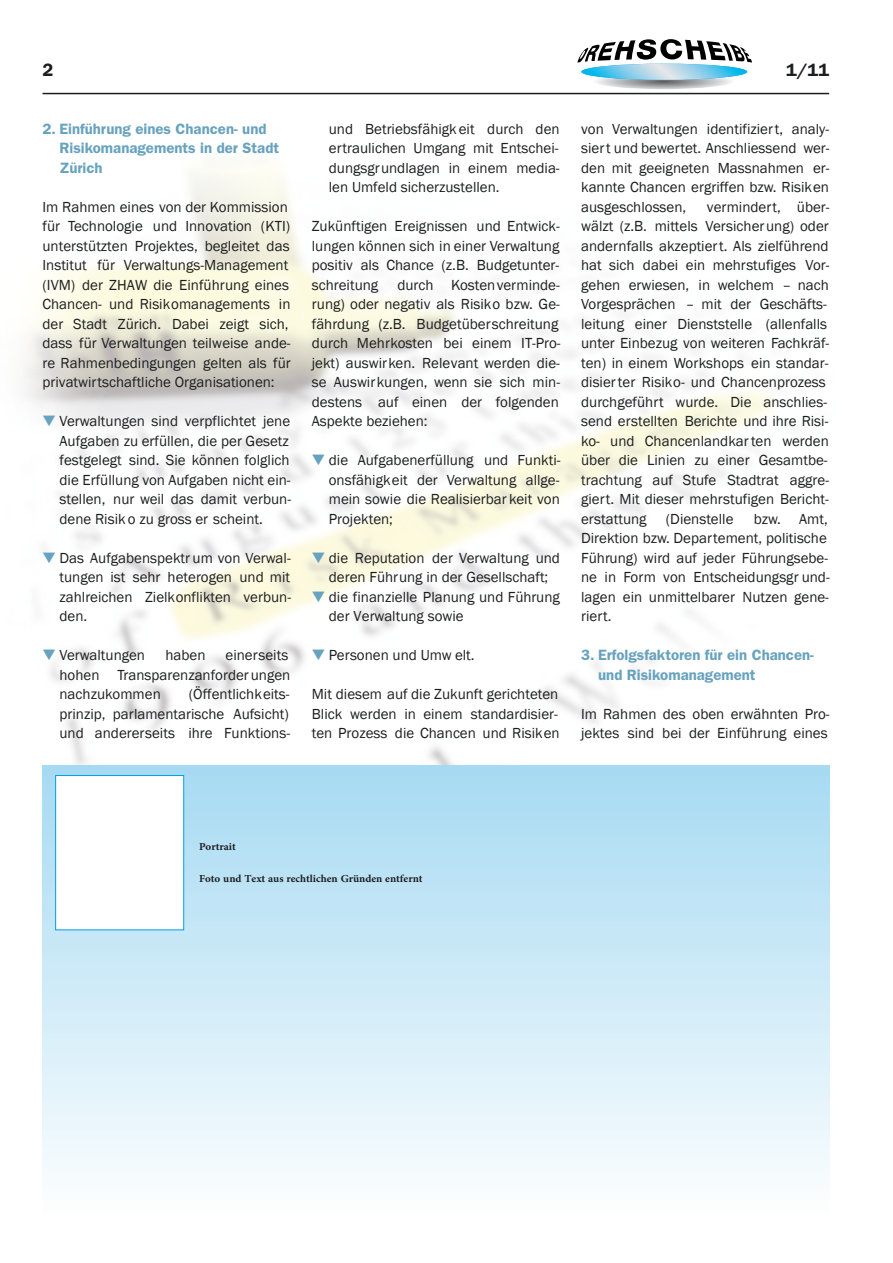
<style>
.page{position:relative;width:893px;height:1263px;background:#fff}
.page>*{position:absolute;margin:0;border:0;box-sizing:border-box;transform-origin:0 0}
.t1{font:600 18px "Franklin Gothic";color:#1d1e1f}
.t2{font:15px/19.5px "Franklin Gothic";color:#1d1e1f}
.t3{font:600 15px/19.5px "Franklin Gothic";color:#67a2be}
.t4{font:700 15px/32.4px "Adobe Arabic";color:#1d1e1f}
.s1{color:#67a2be}
</style>
<div class="page">
<svg style="left:593px;top:73px;width:140px;height:16px"></svg>
<svg style="left:577px;top:39px;width:175px;height:41px"></svg>
<hr style="left:43px;top:93px;width:786px;height:1px;background:#1d1e1f">
<div style="left:43px;top:765px;width:786px;height:451px;background:linear-gradient(to bottom,#a6daf2,#fdfefe)"></div>
<div style="left:56px;top:776px;width:127px;height:153px;background:#fff"></div>
<div style="left:55px;top:775px;width:129px;height:155px;border:1px solid #009fe2"></div>
<p class="t1" style="left:43px;top:64px;width:12px">2</p>
<p class="t1" style="left:786px;top:64px;width:45px">1/11</p>
<p class="t3" style="left:60px;top:120px;width:221px;text-indent:-17px">2. Einführung eines Chancen- und<br>Risikomanagements in der Stadt<br>Zürich</p>
<p class="t2" style="left:43px;top:197px;width:250px">Im Rahmen eines von der Kommission für Technologie und Innovation (KTI) unterstützten Projektes, begleitet das Institut für Verwaltungs-Management (IVM) der ZHAW die Einführung eines Chancen- und Risikomanagements in der Stadt Zürich. Dabei zeigt sich, dass für Verwaltungen teilweise ande&shy;re Rahmenbedingungen gelten als für privatwirtschaftliche Organisationen:</p>
<p class="t2" style="left:60px;top:412px;width:233px;text-indent:-17px"><span class="s1">▼</span> Verwaltungen sind verpflichtet jene Aufgaben zu erfüllen, die per Gesetz festgelegt sind. Sie können folglich die Erfüllung von Aufgaben nicht ein&shy;stellen, nur weil das damit verbun&shy;dene Risik o zu gross er scheint.</p>
<p class="t2" style="left:60px;top:548px;width:233px;text-align:justify;text-indent:-17px"><span class="s1">▼</span> Das Aufgabenspektr um von Verwal&shy;tungen ist sehr heterogen und mit zahlreichen Zielkonflikten verbun&shy;den.</p>
<p class="t2" style="left:43px;top:646px;width:104px"><span class="s1">▼</span> Verwaltungen</p>
<p class="t2" style="left:166px;top:646px;width:42px">haben</p>
<p class="t2" style="left:60px;top:646px;width:232px;text-indent:166px">einerseits hohen Transparenzanforderungen nachzukommen</p>
<p class="t2" style="left:60px;top:685px;width:232px;text-align:justify;text-indent:129px">(Öffentlichkeits&shy;prinzip, parlamentarische Aufsicht) und andererseits ihre Funktions-</p>
<p class="t2" style="left:329px;top:119px;width:232px;text-align:justify">und Betriebsfähigk eit durch den ertraulichen Umgang mit Entschei&shy;dungsgrundlagen in einem media&shy;len Umfeld sicherzustellen.</p>
<p class="t2" style="left:312px;top:217px;width:249px;text-align:justify">Zukünftigen Ereignissen und Entwick&shy;lungen können sich in einer Verwaltung positiv als Chance (z.B. Budgetunter&shy;schreitung</p>
<p class="t2" style="left:312px;top:275px;width:250px;text-indent:86px">durch Kostenverminde&shy;rung) oder negativ als Risiko bzw. Ge&shy;fährdung (z.B. Budgetüberschreitung durch Mehrkosten bei einem IT-Pro&shy;jekt) auswirken. Relevant werden die&shy;se Auswirkungen, wenn sie sich min&shy;destens auf einen der folgenden<br>Aspekte beziehen:</p>
<p class="t2" style="left:329px;top:451px;width:233px;text-align:justify;text-indent:-17px"><span class="s1">▼</span> die Aufgabenerfüllung und Funkti&shy;onsfähigkeit der Verwaltung allge&shy;mein sowie die Realisierbar keit von Projekten;</p>
<p class="t2" style="left:312px;top:548px;width:250px;text-align:center"><span class="s1">▼</span> die Reputation der Verwaltung und deren Führung in der Gesellschaft;</p>
<p class="t2" style="left:329px;top:587px;width:233px;text-indent:-17px"><span class="s1">▼</span> die finanzielle Planung und Führung der Verwaltung sowie</p>
<p class="t2" style="left:312px;top:646px;width:164px"><span class="s1">▼</span> Personen und Umw elt.</p>
<p class="t2" style="left:312px;top:685px;width:249px">Mit diesem auf die Zukunft gerichteten<br>Blick werden in einem standardisier&shy;ten Prozess die Chancen und Risiken</p>
<p class="t2" style="left:581px;top:119px;width:250px;text-align:justify">von Verwaltungen identifizier t, analy&shy;sier t und bewertet. Anschliessend wer&shy;den mit geeigneten Massnahmen er&shy;kannte Chancen ergriffen bzw. Risiken ausgeschlossen,</p>
<p class="t2" style="left:581px;top:197px;width:250px;text-indent:126px">vermindert, über&shy;wälzt (z.B. mittels Versicherung) oder andernfalls akzeptiert. Als zielführend hat sich dabei ein mehrstufiges Vor&shy;gehen erwiesen, in welchem – nach Vorgesprächen – mit der Geschäfts&shy;leitung einer Dienststelle (allenfalls unter Einbezug von weiteren Fachkräf&shy;ten) in einem Workshops ein standar&shy;disier ter Risiko- und Chancenprozess durchgeführt wurde. Die anschlies&shy;send erstellten Berichte und ihre Risi&shy;ko- und Chancenlandkar ten werden über die Linien zu einer Gesamtbe&shy;trachtung auf Stufe Stadtrat aggre&shy;giert. Mit dieser mehrstufigen Bericht&shy;erstattung</p>
<p class="t2" style="left:581px;top:509px;width:250px;text-indent:173px">bzw. Amt,<br>Direktion bzw. Departement, politische<br>Führung) wird auf jeder Führungsebe&shy;ne in Form von Entscheidungsgr und&shy;lagen ein unmittelbarer Nutzen gene&shy;riert.</p>
<p class="t3" style="left:598px;top:646px;width:217px;text-indent:-17px">3. Erfolgsfaktoren für ein Chancen&shy;und Risikomanagement</p>
<p class="t2" style="left:581px;top:704px;width:250px">Im Rahmen des oben erwähnten Pro&shy;jektes sind bei der Einführung eines</p>
<p class="t2" style="left:666px;top:509px;width:69px">(Dienstelle</p>
<p class="t4" style="left:199px;top:828px;width:225px">Portrait<br>Foto und Text aus rechtlichen Gründen entfernt</p>
</div>
